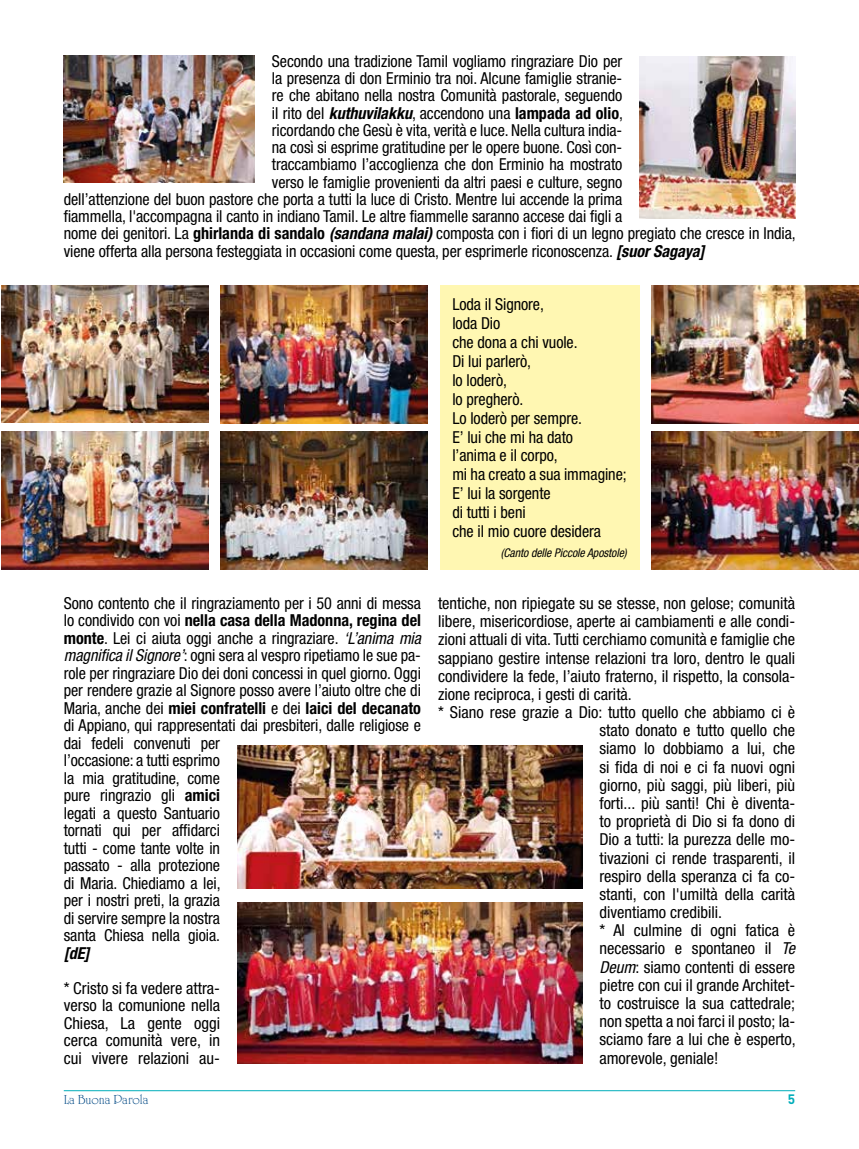
<style>
.page{position:relative;width:859px;height:1149px;background:#fff}
.page>*{position:absolute;margin:0;border:0;box-sizing:border-box;transform-origin:0 0}
.t1{font:condensed 16.5px/17.5px "Helvetica Neue LT Std";letter-spacing:-.005em;color:#000}
.t2{font:italic 700 condensed 16.5px "Helvetica Neue LT Std";color:#000}
.t3{font:13.5px "University Roman Std";color:#004884}
.t4{font:700 13.5px "DIN Pro";color:#00adba}
.t5{font:italic condensed 12px "Helvetica Neue LT Std";letter-spacing:-.005em;color:#000}
.s1{font-weight:700;font-style:italic}
.s2{font-weight:700}
.s3{font-style:italic}
</style>
<div class="page">
<hr style="left:64px;top:1089px;width:731px;height:1px;background:#00adba">
<div style="left:440px;top:285px;width:199px;height:284px;background:#fff7b2"></div>
<img style="left:639px;top:57px;width:156px;height:161px">
<img style="left:64px;top:55px;width:191px;height:128px">
<img style="left:2px;top:285px;width:207px;height:138px">
<img style="left:220px;top:285px;width:207px;height:138px">
<img style="left:652px;top:431px;width:207px;height:138px">
<img style="left:652px;top:285px;width:207px;height:138px">
<img style="left:2px;top:431px;width:207px;height:138px">
<img style="left:220px;top:431px;width:207px;height:138px">
<img style="left:237px;top:745px;width:345px;height:142px">
<img style="left:237px;top:902px;width:345px;height:161px">
<p class="t1" style="left:272px;top:52px;width:352px">Secondo una tradizione Tamil vogliamo ringraziare Dio per</p>
<p class="t1" style="left:272px;top:69px;width:352px">la presenza di don Erminio tra noi. Alcune famiglie stranie-</p>
<p class="t1" style="left:272px;top:87px;width:352px">re che abitano nella nostra Comunità pastorale, seguendo</p>
<p class="t1" style="left:272px;top:104px;width:353px">il rito del <span class="s1">kuthuvilakku</span>, accendono una <span class="s2">lampada ad olio</span>,</p>
<p class="t1" style="left:272px;top:121px;width:352px">ricordando che Gesù è vita, verità e luce. Nella cultura india-</p>
<p class="t1" style="left:272px;top:138px;width:352px">na così si esprime gratitudine per le opere buone. Così con-</p>
<p class="t1" style="left:272px;top:156px;width:352px">traccambiamo l’accoglienza che don Erminio ha mostrato</p>
<p class="t1" style="left:272px;top:173px;width:352px">verso le famiglie provenienti da altri paesi e culture, segno</p>
<p class="t1" style="left:64px;top:190px;width:560px">dell’attenzione del buon pastore che porta a tutti la luce di Cristo. Mentre lui accende la prima</p>
<p class="t1" style="left:64px;top:207px;width:560px">fiammella, l'accompagna il canto in indiano Tamil. Le altre fiammelle saranno accese dai figli a</p>
<p class="t1" style="left:64px;top:224px;width:733px">nome dei genitori. La <span class="s2">ghirlanda di sandalo</span> <span class="s1">(sandana malai)</span> composta con i fiori di un legno pregiato che cresce in India,</p>
<p class="t1" style="left:64px;top:242px;width:642px">viene offerta alla persona festeggiata in occasioni come questa, per esprimerle riconoscenza. <span class="s1">[suor Sagaya]</span></p>
<p class="t1" style="left:64px;top:594px;width:359px">Sono contento che il ringraziamento per i 50 anni di messa lo condivido con voi <span class="s2">nella casa della Madonna, regina del monte</span>. Lei ci aiuta oggi anche a ringraziare. <span class="s3">‘L’anima mia magnifica il Signore’</span>: ogni sera al vespro ripetiamo le sue pa&shy;role per ringraziare Dio dei doni concessi in quel giorno. Oggi per rendere grazie al Signore posso avere l’aiuto oltre che di Maria, anche dei <span class="s2">miei confratelli</span> e dei <span class="s2">laici del decanato </span>di Appiano, qui rappresentati dai presbiteri, dalle religiose e dai fedeli convenuti per<br>l’occasione: a tutti esprimo<br>la mia gratitudine, come<br>pure ringrazio gli <span class="s2">amici<br></span>legati a questo Santuario<br>tornati qui per affidarci<br>tutti - come tante volte in<br>passato - alla protezione<br>di Maria. Chiediamo a lei,<br>per i nostri preti, la grazia<br>di servire sempre la nostra<br>santa Chiesa nella gioia.</p>
<p class="t2" style="left:64px;top:942px;width:27px">[dE]</p>
<p class="t1" style="left:64px;top:978px;width:158px;text-align:justify">* Cristo si fa vedere attra&shy;verso la comunione nella Chiesa, La gente oggi cerca comunità vere, in cui vivere relazioni au-</p>
<p class="t1" style="left:452px;top:294px;width:176px;line-height:18.9px">Loda il Signore,<br>loda Dio<br>che dona a chi vuole.<br>Di lui parlerò,<br>lo loderò,<br>lo pregherò.<br>Lo loderò per sempre.<br>E’ lui che mi ha dato<br>l’anima e il corpo,<br>mi ha creato a sua immagine;<br>E’ lui la sorgente<br>di tutti i beni<br>che il mio cuore desidera</p>
<p class="t5" style="left:501px;top:545px;width:127px">(Canto delle Piccole Apostole)</p>
<p class="t1" style="left:438px;top:594px;width:359px">tentiche, non ripiegate su se stesse, non gelose; comunità</p>
<p class="t1" style="left:438px;top:612px;width:359px">libere, misericordiose, aperte ai cambiamenti e alle condi-</p>
<p class="t1" style="left:438px;top:630px;width:359px">zioni attuali di vita. Tutti cerchiamo comunità e famiglie che</p>
<p class="t1" style="left:438px;top:648px;width:359px">sappiano gestire intense relazioni tra loro, dentro le quali</p>
<p class="t1" style="left:438px;top:666px;width:359px">condividere la fede, l’aiuto fraterno, il rispetto, la consola-</p>
<p class="t1" style="left:438px;top:685px;width:195px">zione reciproca, i gesti di carità.</p>
<p class="t1" style="left:438px;top:703px;width:359px">* Siano rese grazie a Dio: tutto quello che abbiamo ci è</p>
<p class="t1" style="left:599px;top:721px;width:197px">stato donato e tutto quello che</p>
<p class="t1" style="left:599px;top:739px;width:197px">siamo lo dobbiamo a lui, che</p>
<p class="t1" style="left:599px;top:757px;width:197px">si fida di noi e ci fa nuovi ogni</p>
<p class="t1" style="left:599px;top:775px;width:197px">giorno, più saggi, più liberi, più</p>
<p class="t1" style="left:599px;top:794px;width:197px">forti... più santi! Chi è diventa-</p>
<p class="t1" style="left:599px;top:812px;width:197px">to proprietà di Dio si fa dono di</p>
<p class="t1" style="left:599px;top:830px;width:197px">Dio a tutti: la purezza delle mo-</p>
<p class="t1" style="left:599px;top:848px;width:197px">tivazioni ci rende trasparenti, il</p>
<p class="t1" style="left:599px;top:866px;width:197px">respiro della speranza ci fa co-</p>
<p class="t1" style="left:599px;top:884px;width:197px">stanti, con l'umiltà della carità</p>
<p class="t1" style="left:599px;top:903px;width:124px">diventiamo credibili.</p>
<p class="t1" style="left:599px;top:921px;width:197px">* Al culmine di ogni fatica è</p>
<p class="t1" style="left:599px;top:939px;width:197px">necessario e spontaneo il <span class="s3">Te</span></p>
<p class="t1" style="left:599px;top:957px;width:197px"><span class="s3">Deum</span>: siamo contenti di essere</p>
<p class="t1" style="left:599px;top:975px;width:197px">pietre con cui il grande Architet-</p>
<p class="t1" style="left:599px;top:993px;width:197px">to costruisce la sua cattedrale;</p>
<p class="t1" style="left:599px;top:1012px;width:197px">non spetta a noi farci il posto; la-</p>
<p class="t1" style="left:599px;top:1030px;width:198px">sciamo fare a lui che è esperto,</p>
<p class="t1" style="left:599px;top:1048px;width:121px">amorevole, geniale!</p>
<p class="t3" style="left:64px;top:1091px;width:86px">La Buona Parola</p>
<p class="t4" style="left:788px;top:1087px;width:9px">5</p>
</div>
